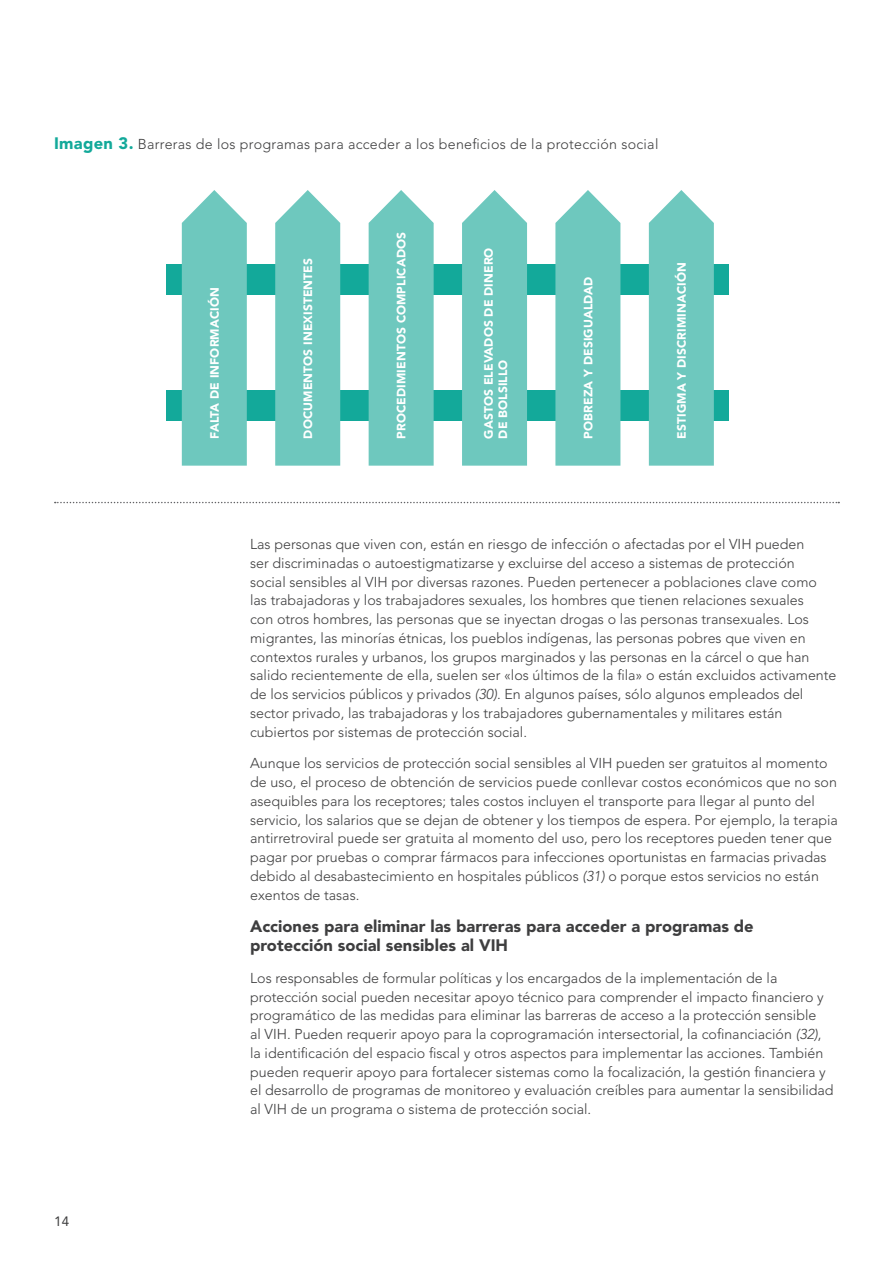
<style>
.page{position:relative;width:893px;height:1263px;background:#fff}
.page>*{position:absolute;margin:0;border:0;box-sizing:border-box;transform-origin:0 0}
.t1{font:900 16.5px/19.5px "Avenir";color:#3e3e3f}
.t2{font:300 14.25px/18.8px "Avenir";color:#3e3e3f}
.t3{font:300 14.25px "Avenir";letter-spacing:.02em;color:#3e3e3f}
.t4{font:13.5px "Avenir";color:#3e3e3f}
.t5{font:900 12px/14.4px "Avenir";letter-spacing:.01em;color:#fff}
.s1{font-weight:900;font-size:16.5px;color:#13a99a}
.s2{font-style:italic}
</style>
<div class="page">
<svg style="left:55px;top:502px;width:784px;height:1px"></svg>
<div style="left:166px;top:390px;width:562px;height:30px;background:#13a99a"></div>
<div style="left:166px;top:264px;width:562px;height:30px;background:#13a99a"></div>
<svg style="left:555px;top:190px;width:65px;height:276px;background:#77cbc2"></svg>
<div style="left:462px;top:190px;width:65px;height:276px;background:#6ec8be"></div>
<svg style="left:369px;top:190px;width:65px;height:276px;background:#76cbc2"></svg>
<svg style="left:275px;top:190px;width:65px;height:276px;background:#76cbc2"></svg>
<svg style="left:182px;top:190px;width:65px;height:276px;background:#76cbc1"></svg>
<svg style="left:649px;top:190px;width:65px;height:276px;background:#76cbc1"></svg>
<p class="t3" style="left:54px;top:136px;width:606px"><span class="s1">Imagen 3.</span> Barreras de los programas para acceder a los beneficios de la protección social</p>
<p class="t5" style="left:207px;top:439px;width:153px;rotate:-90deg">FALTA DE INFORMACIÓN</p>
<p class="t5" style="left:301px;top:439px;width:182px;rotate:-90deg">DOCUMENTOS INEXISTENTES</p>
<p class="t5" style="left:394px;top:439px;width:208px;rotate:-90deg">PROCEDIMIENTOS COMPLICADOS</p>
<p class="t5" style="left:481px;top:439px;width:192px;rotate:-90deg">GASTOS ELEVADOS DE DINERO<br>DE BOLSILLO</p>
<p class="t5" style="left:581px;top:439px;width:164px;rotate:-90deg">POBREZA Y DESIGUALDAD</p>
<p class="t5" style="left:674px;top:439px;width:178px;rotate:-90deg">ESTIGMA Y DISCRIMINACIÓN</p>
<p class="t4" style="left:54px;top:1213px;width:17px">14</p>
<p class="t2" style="left:250px;top:535px;width:588px">Las personas que viven con, están en riesgo de infección o afectadas por el VIH pueden<br>ser discriminadas o autoestigmatizarse y excluirse del acceso a sistemas de protección<br>social sensibles al VIH por diversas razones. Pueden pertenecer a poblaciones clave como las trabajadoras y los trabajadores sexuales, los hombres que tienen relaciones sexuales<br>con otros hombres, las personas que se inyectan drogas o las personas transexuales. Los migrantes, las minorías étnicas, los pueblos indígenas, las personas pobres que viven en contextos rurales y urbanos, los grupos marginados y las personas en la cárcel o que han salido recientemente de ella, suelen ser «los últimos de la fila» o están excluidos activamente de los servicios públicos y privados <span class="s2">(30)</span>. En algunos países, sólo algunos empleados del sector privado, las trabajadoras y los trabajadores gubernamentales y militares están cubiertos por sistemas de protección social.</p>
<p class="t2" style="left:250px;top:754px;width:589px">Aunque los servicios de protección social sensibles al VIH pueden ser gratuitos al momento de uso, el proceso de obtención de servicios puede conllevar costos económicos que no son asequibles para los receptores; tales costos incluyen el transporte para llegar al punto del servicio, los salarios que se dejan de obtener y los tiempos de espera. Por ejemplo, la terapia antirretroviral puede ser gratuita al momento del uso, pero los receptores pueden tener que pagar por pruebas o comprar fármacos para infecciones oportunistas en farmacias privadas debido al desabastecimiento en hospitales públicos <span class="s2">(31)</span> o porque estos servicios no están exentos de tasas.</p>
<p class="t1" style="left:250px;top:916px;width:505px">Acciones para eliminar las barreras para acceder a programas de protección social sensibles al VIH</p>
<p class="t2" style="left:250px;top:968px;width:585px">Los responsables de formular políticas y los encargados de la implementación de la protección social pueden necesitar apoyo técnico para comprender el impacto financiero y programático de las medidas para eliminar las barreras de acceso a la protección sensible<br>al VIH. Pueden requerir apoyo para la coprogramación intersectorial, la cofinanciación <span class="s2">(32)</span>, la identificación del espacio fiscal y otros aspectos para implementar las acciones. También pueden requerir apoyo para fortalecer sistemas como la focalización, la gestión financiera y el desarrollo de programas de monitoreo y evaluación creíbles para aumentar la sensibilidad al VIH de un programa o sistema de protección social.</p>
</div>
